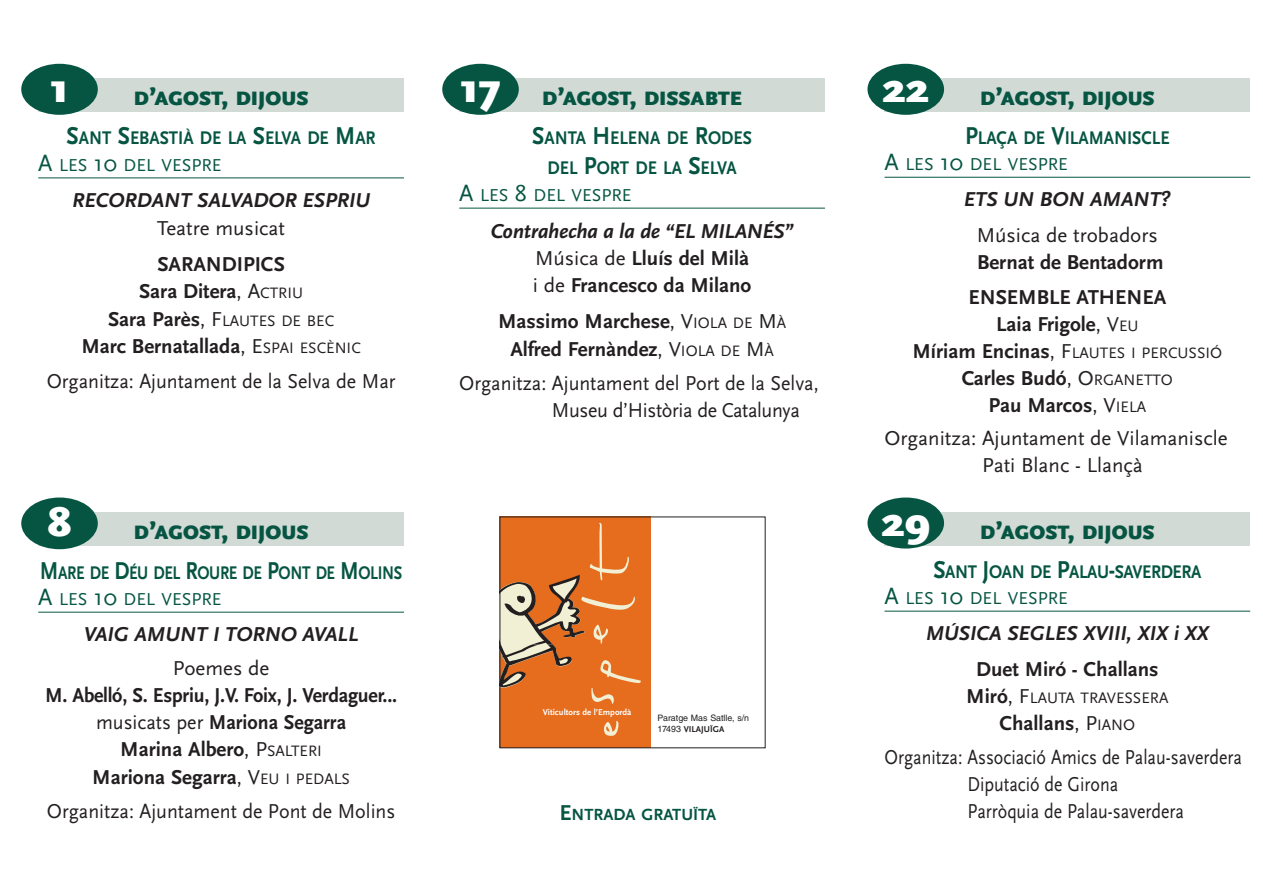
<style>
.page{position:relative;width:1263px;height:893px;background:#fff}
.page>*{position:absolute;margin:0;border:0;box-sizing:border-box;transform-origin:0 0}
.t1{font:900 42px "Scala Sans";color:#fff}
.t2{font:700 21px/27px "Scala Sans";color:#231f20;text-align:center}
.t3{font:21px/34px "Scala Sans";color:#231f20;text-align:center}
.t4{font:700 21px/27.3px "Scala Sans";color:#231f20;text-align:center;scale:.95 1}
.t5{font:21px/27px "Scala Sans";color:#231f20;scale:.95 1}
.t6{font:italic 700 21px "Scala Sans";color:#231f20}
.t7{font:21px/27px "Scala Sans";color:#231f20;scale:.85 1}
.t8{font:900 20.25px "Scala Sans";color:#065542}
.t9{font:700 19.2px/30px "Scala Sans";color:#065542;text-align:center;scale:.9 1}
.t10{font:700 19.2px "Scala Sans";letter-spacing:-.025em;color:#065542;scale:.83 1}
.t11{font:700 19.2px "Scala Sans";letter-spacing:-.025em;color:#065542;scale:.9 1}
.t12{font:18px "Scala Sans";color:#065542}
.t13{font:700 16.8px "Scala Sans";color:#065542}
.t14{font:15.75px "Scala Sans";color:#231f20}
.t15{font:700 8.85px "Scala Sans";color:#fff}
.t16{font:8.85px "Helvetica LT Std";color:#231f20}
.t17{font:700 8.85px "Scala Sans";color:#231f20}
.s1{font-size:27px}
.s2{font-size:25.5px}
.s3{font-size:24px}
.s4{font-weight:400}
.s5{font-weight:400;font-size:15.75px}
.s6{font-weight:700;font-size:21px}
.s7{font-size:21px}
.s8{font-weight:700}
.s9{font-size:15.75px}
.s10{font-style:italic}
.s11{font-family:"Helvetica LT Std";font-weight:400}
.s12{font-size:22.5px}
</style>
<div class="page">
<div style="left:500px;top:517px;width:150px;height:231px;background:#e66c1e"></div>
<svg style="left:502px;top:523px;width:139px;height:213px"></svg>
<div style="left:38px;top:79px;width:366px;height:33px;background:#d1dad5"></div>
<div style="left:21px;top:64px;width:77px;height:51px;background:#065542;border-radius:50%"></div>
<hr style="left:38px;top:612px;width:366px;height:1px;background:#065542">
<div style="left:38px;top:513px;width:366px;height:33px;background:#d1dad5"></div>
<div style="left:21px;top:497px;width:77px;height:52px;background:#065542;border-radius:50%"></div>
<hr style="left:38px;top:178px;width:366px;height:1px;background:#065542">
<div style="left:459px;top:79px;width:366px;height:33px;background:#d1dad5"></div>
<div style="left:442px;top:64px;width:77px;height:51px;background:#065542;border-radius:50%"></div>
<hr style="left:459px;top:208px;width:366px;height:1px;background:#065542">
<div style="left:884px;top:79px;width:366px;height:33px;background:#d1dad5"></div>
<div style="left:867px;top:64px;width:77px;height:51px;background:#065542;border-radius:50%"></div>
<hr style="left:884px;top:611px;width:366px;height:1px;background:#065542">
<div style="left:884px;top:512px;width:366px;height:33px;background:#d1dad5"></div>
<div style="left:867px;top:497px;width:77px;height:52px;background:#065542;border-radius:50%"></div>
<hr style="left:884px;top:177px;width:366px;height:1px;background:#065542">
<h1 class="t1" style="left:50px;top:63px;width:20px">1</h1>
<p class="t8" style="left:134px;top:86px;width:176px">D<span class="s1">’</span>AGOST<span class="s1">,</span> DIJOUS</p>
<p class="t9" style="left:67px;top:122px;width:345px"><span class="s2">S</span>ANT <span class="s2">S</span>EBASTIÀ DE LA <span class="s2">S</span>ELVA DE <span class="s2">M</span>AR</p>
<p class="t12" style="left:38px;top:154px;width:185px"><span class="s3">A</span> LES <span class="s3">10</span> DEL VESPRE</p>
<p class="t6" style="left:72px;top:188px;width:299px">RECORDANT SALVADOR ESPRIU</p>
<p class="t3" style="left:157px;top:211px;width:129px">Teatre musicat</p>
<p class="t2" style="left:139px;top:250px;width:166px">SARANDIPICS<br>Sara Ditera<span class="s4">, A</span><span class="s5">CTRIU</span></p>
<p class="t14" style="left:108px;top:311px;width:228px"><span class="s6">Sara Parès</span><span class="s7">, F</span>LAUTES DE BEC</p>
<p class="t3" style="left:47px;top:329px;width:350px"><span class="s8">Marc Bernatallada</span>, E<span class="s9">SPAI ESCÈNIC<br></span>Organitza: Ajuntament de la Selva de Mar</p>
<h1 class="t1" style="left:48px;top:497px;width:25px">8</h1>
<p class="t8" style="left:134px;top:520px;width:176px">D<span class="s1">’</span>AGOST<span class="s1">,</span> DIJOUS</p>
<p class="t10" style="left:40px;top:561px;width:438px"><span class="s2">M</span>ARE DE <span class="s2">D</span>ÉU DEL <span class="s2">R</span>OURE DE <span class="s2">P</span>ONT DE <span class="s2">M</span>OLINS</p>
<p class="t12" style="left:38px;top:589px;width:185px"><span class="s3">A</span> LES <span class="s3">10</span> DEL VESPRE</p>
<p class="t6" style="left:84px;top:622px;width:276px">VAIG AMUNT I TORNO AVALL</p>
<p class="t3" style="left:173px;top:651px;width:98px">Poemes de</p>
<p class="t4" style="left:45px;top:681px;width:372px">M. Abelló, S. Espriu, J.V. Foix, J. Verdaguer... <span class="s4">musicats per</span> Mariona Segarra<br>Marina Albero<span class="s4">, P</span><span class="s5">SALTERI<br></span>Mariona Segarra<span class="s4">, V</span><span class="s5">EU I PEDALS</span></p>
<p class="t5" style="left:47px;top:797px;width:368px">Organitza: Ajuntament de Pont de Molins</p>
<p class="t8" style="left:460px;top:86px;width:284px"><sup>17</sup> D<span class="s1">’</span>AGOST<span class="s1">,</span> DISSABTE</p>
<p class="t9" style="left:532px;top:122px;width:246px"><span class="s2">S</span>ANTA <span class="s2">H</span>ELENA DE <span class="s2">R</span>ODES<br>DEL <span class="s2">P</span>ORT DE LA <span class="s2">S</span>ELVA</p>
<p class="t12" style="left:459px;top:185px;width:174px"><span class="s3">A</span> LES <span class="s3">8</span> DEL VESPRE</p>
<p class="t2" style="left:491px;top:217px;width:304px"><span class="s10">Contrahecha a la de “EL MILANÉS”<br></span><span class="s4">Música de</span> Lluís del Milà<br><span class="s4">i de</span> Francesco da Milano</p>
<p class="t2" style="left:498px;top:307px;width:289px;line-height:27.9px">Massimo Marchese<span class="s4">, V</span><span class="s5">IOLA DE</span> <span class="s4">M</span><span class="s5">À<br></span>Alfred Fernàndez<span class="s4">, V</span><span class="s5">IOLA DE</span> <span class="s4">M</span><span class="s5">À</span></p>
<p class="t5" style="left:552px;top:370px;width:282px;text-indent:-93px">Organitza: Ajuntament del Port de la Selva,<br>Museu d’Història de Catalunya</p>
<p class="t15" style="left:543px;top:707px;width:90px">Viticultors de l’Empordà</p>
<p class="t16" style="left:658px;top:715px;width:93px">Paratge Mas Satlle, s/n</p>
<p class="t17" style="left:658px;top:724px;width:68px"><span class="s11">17493</span> VILAJUÏGA</p>
<p class="t13" style="left:559px;top:804px;width:158px"><span class="s12">E</span>NTRADA GRATUÏTA</p>
<p class="t8" style="left:882px;top:86px;width:274px"><sup>22</sup> D<span class="s1">’</span>AGOST<span class="s1">,</span> DIJOUS</p>
<p class="t9" style="left:965px;top:122px;width:229px"><span class="s2">P</span>LAÇA DE <span class="s2">V</span>ILAMANISCLE</p>
<p class="t12" style="left:884px;top:154px;width:185px"><span class="s3">A</span> LES <span class="s3">10</span> DEL VESPRE</p>
<p class="t6" style="left:964px;top:186px;width:208px">ETS UN BON AMANT?</p>
<p class="t3" style="left:977px;top:217px;width:183px">Música de trobadors</p>
<p class="t2" style="left:968px;top:243px;width:199px;line-height:35.5px">Bernat de Bentadorm<br>ENSEMBLE ATHENEA</p>
<p class="t2" style="left:996px;top:310px;width:144px">Laia Frigole<span class="s4">, V</span><span class="s5">EU</span></p>
<p class="t14" style="left:912px;top:343px;width:311px"><span class="s6">Míriam Encinas</span><span class="s7">, F</span>LAUTES I PERCUSSIÓ</p>
<p class="t2" style="left:962px;top:364px;width:213px">Carles Budó<span class="s4">, O</span><span class="s5">RGANETTO<br></span>Pau Marcos<span class="s4">, V</span><span class="s5">IELA</span></p>
<p class="t3" style="left:982px;top:425px;width:247px;line-height:27px;text-align:left;text-indent:-97px">Organitza: Ajuntament de Vilamaniscle<br>Pati Blanc - Llançà</p>
<p class="t8" style="left:881px;top:520px;width:275px"><sup>29</sup> D<span class="s1">’</span>AGOST<span class="s1">,</span> DIJOUS</p>
<p class="t11" style="left:933px;top:560px;width:299px"><span class="s2">S</span>ANT <span class="s2">J</span>OAN DE <span class="s2">P</span>ALAU<span class="s2">-</span>SAVERDERA</p>
<p class="t12" style="left:884px;top:588px;width:185px"><span class="s3">A</span> LES <span class="s3">10</span> DEL VESPRE</p>
<p class="t6" style="left:926px;top:620px;width:285px">MÚSICA SEGLES XVIII, XIX i XX</p>
<p class="t2" style="left:976px;top:655px;width:184px">Duet Miró - Challans</p>
<p class="t14" style="left:966px;top:688px;width:204px"><span class="s6">Miró</span><span class="s7">, F</span>LAUTA TRAVESSERA</p>
<p class="t3" style="left:884px;top:706px;width:359px;line-height:33.6px"><span class="s8">Challans</span>, P<span class="s9">IANO<br></span>Organitza: Associació Amics de Palau-saverdera</p>
<p class="t7" style="left:967px;top:770px;width:256px">Diputació de Girona<br>Parròquia de Palau-saverdera</p>
</div>
